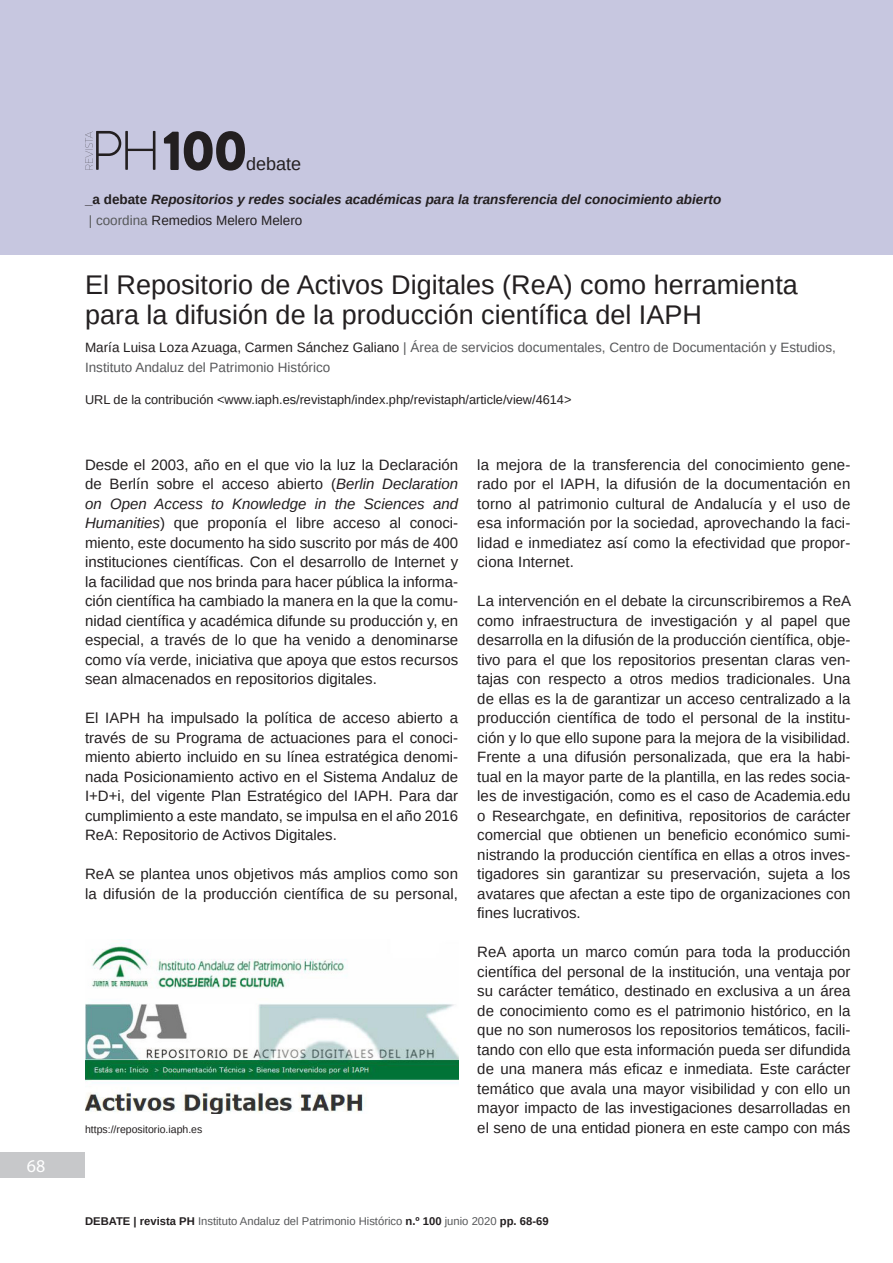
<style>
.page{position:relative;width:893px;height:1263px;background:#fff}
.page>*{position:absolute;margin:0;border:0;box-sizing:border-box;transform-origin:0 0}
.t1{font:900 56.4px "Brandon Grotesque";color:#231f20}
.Titulo{font:27px/30px "Arimo";color:#231f20}
.t2{font:18px "Arimo";color:#231f20}
.t3{font:18px "Myriad Pro";color:#fff}
.t4{font:15px/19.5px "Arimo";color:#231f20;text-align:justify}
.Autor{font:13.5px/19.5px "Arimo";color:#57585a}
.t5{font:italic 700 13.5px/21px "Arimo";color:#231f20}
.URL_articulo{font:12.75px "Arimo";color:#231f20}
.t6{font:11.25px "Arimo";color:#57585a}
.Pie_de_Foto{font:10.5px "Arimo";color:#231f20}
.s1{font-style:normal}
.s2{font-weight:400;font-style:normal;color:#57585a}
.s3{font-weight:400;font-style:normal}
.s4{color:#231f20}
.s5{font-style:italic}
.s6{font-weight:700;color:#231f20}
</style>
<div class="page">
<div style="left:0;top:0;width:893px;height:255px;background:#c7c7e0"></div>
<div style="left:0;top:1152px;width:85px;height:26px;background:#c7c8ca"></div>
<svg style="left:85px;top:131px;width:70px;height:39px"></svg>
<img style="left:85px;top:943px;width:373px;height:170px">
<p class="t3" style="left:27px;top:1155px;width:20px">68</p>
<h1 class="t1" style="left:163px;top:111px;width:87px">100</h1>
<p class="t2" style="left:246px;top:153px;width:57px">debate</p>
<p class="t5" style="left:85px;top:189px;width:638px"><span class="s1">_a debate</span> Repositorios y redes sociales académicas para la transferencia del conocimiento abierto <span class="s2">| coordina</span> <span class="s3">Remedios Melero Melero</span></p>
<p class="Titulo" style="left:85px;top:270px;width:714px">El Repositorio de Activos Digitales (ReA) como herramienta para la difusión de la producción científica del IAPH</p>
<p class="Autor" style="left:85px;top:338px;width:752px"><span class="s4">María Luisa Loza Azuaga, Carmen Sánchez Galiano</span> | Área de servicios documentales, Centro de Documentación y Estudios,<br>Instituto Andaluz del Patrimonio Histórico</p>
<p class="URL_articulo" style="left:85px;top:391px;width:488px">URL de la contribución &lt;www.iaph.es/revistaph/index.php/revistaph/article/view/4614&gt;</p>
<p class="t4" style="left:85px;top:455px;width:375px">Desde el 2003, año en el que vio la luz la Declaración de Berlín sobre el acceso abierto (<span class="s5">Berlin Declaration on Open Access to Knowledge in the Sciences and Humanities</span>) que proponía el libre acceso al conoci&shy;miento, este documento ha sido suscrito por más de 400 instituciones científicas. Con el desarrollo de Internet y la facilidad que nos brinda para hacer pública la informa&shy;ción científica ha cambiado la manera en la que la comu&shy;nidad científica y académica difunde su producción y, en especial, a través de lo que ha venido a denominarse como vía verde, iniciativa que apoya que estos recursos sean almacenados en repositorios digitales.</p>
<p class="t4" style="left:85px;top:708px;width:375px">El IAPH ha impulsado la política de acceso abierto a través de su Programa de actuaciones para el conoci&shy;miento abierto incluido en su línea estratégica denomi&shy;nada Posicionamiento activo en el Sistema Andaluz de I+D+i, del vigente Plan Estratégico del IAPH. Para dar cumplimiento a este mandato, se impulsa en el año 2016<br>ReA: Repositorio de Activos Digitales.</p>
<p class="t4" style="left:85px;top:864px;width:375px">ReA se plantea unos objetivos más amplios como son la difusión de la producción científica de su personal,</p>
<p class="Pie_de_Foto" style="left:85px;top:1122px;width:119px">https://repositorio.iaph.es</p>
<p class="t4" style="left:477px;top:455px;width:375px">la mejora de la transferencia del conocimiento gene&shy;rado por el IAPH, la difusión de la documentación en torno al patrimonio cultural de Andalucía y el uso de esa información por la sociedad, aprovechando la faci&shy;lidad e inmediatez así como la efectividad que propor&shy;ciona Internet.</p>
<p class="t4" style="left:477px;top:591px;width:375px">La intervención en el debate la circunscribiremos a ReA como infraestructura de investigación y al papel que desarrolla en la difusión de la producción científica, obje&shy;tivo para el que los repositorios presentan claras ven&shy;tajas con respecto a otros medios tradicionales. Una de ellas es la de garantizar un acceso centralizado a la producción científica de todo el personal de la institu&shy;ción y lo que ello supone para la mejora de la visibilidad.<br>Frente a una difusión personalizada, que era la habi&shy;tual en la mayor parte de la plantilla, en las redes socia&shy;les de investigación, como es el caso de Academia.edu o Researchgate, en definitiva, repositorios de carácter comercial que obtienen un beneficio económico sumi&shy;nistrando la producción científica en ellas a otros inves&shy;tigadores sin garantizar su preservación, sujeta a los avatares que afectan a este tipo de organizaciones con fines lucrativos.</p>
<p class="t4" style="left:477px;top:942px;width:375px">ReA aporta un marco común para toda la producción científica del personal de la institución, una ventaja por su carácter temático, destinado en exclusiva a un área de conocimiento como es el patrimonio histórico, en la que no son numerosos los repositorios temáticos, facili&shy;tando con ello que esta información pueda ser difundida de una manera más eficaz e inmediata. Este carácter temático que avala una mayor visibilidad y con ello un mayor impacto de las investigaciones desarrolladas en el seno de una entidad pionera en este campo con más</p>
<p class="t6" style="left:85px;top:1213px;width:465px"><span class="s6">DEBATE | revista PH</span> Instituto Andaluz del Patrimonio Histórico <span class="s6">n.º 100</span> junio 2020 <span class="s6">pp. 68-69</span></p>
</div>
